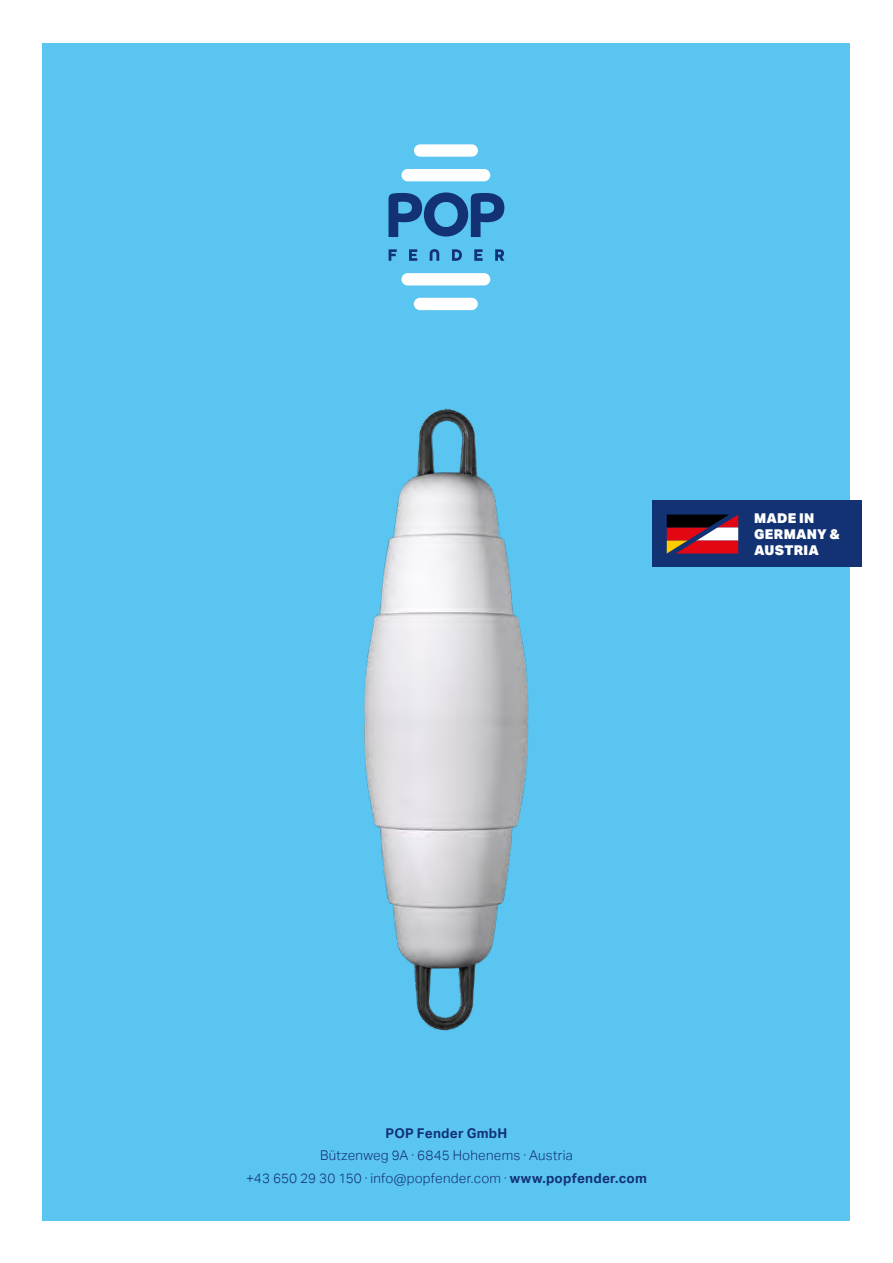
<style>
.page{position:relative;width:893px;height:1263px;background:#fff}
.page>*{position:absolute;margin:0;border:0;box-sizing:border-box;transform-origin:0 0}
.t1{font:300 13.5px/22.5px "Aktiv Grotesk";letter-spacing:.015em;color:#123274;text-align:center}
.t2{font:900 13.5px/16.2px "Aktiv Grotesk";letter-spacing:.02em;color:#fff}
.t3{font:700 13.5px "Aktiv Grotesk";letter-spacing:.02em;color:#123274}
.s1{font-weight:700}
</style>
<div class="page">
<div style="left:43px;top:43px;width:807px;height:1177px;background:#5bc5f2"></div>
<svg style="left:389px;top:192px;width:115px;height:45px"></svg>
<div style="left:401px;top:169px;width:89px;height:12px;background:#fff;border-radius:6px"></div>
<div style="left:414px;top:144px;width:64px;height:13px;background:#fff;border-radius:6px"></div>
<div style="left:401px;top:273px;width:89px;height:12px;background:#fff;border-radius:6px"></div>
<div style="left:414px;top:298px;width:64px;height:12px;background:#fff;border-radius:6px"></div>
<svg style="left:389px;top:249px;width:8px;height:12px"></svg>
<svg style="left:409px;top:249px;width:8px;height:12px"></svg>
<svg style="left:430px;top:249px;width:9px;height:12px"></svg>
<svg style="left:452px;top:249px;width:10px;height:12px"></svg>
<svg style="left:474px;top:249px;width:9px;height:12px"></svg>
<svg style="left:495px;top:249px;width:9px;height:12px"></svg>
<img style="left:364px;top:408px;width:427px;height:623px">
<div style="left:652px;top:501px;width:210px;height:66px;background:#123274"></div>
<svg style="left:666px;top:514px;width:72px;height:40px"></svg>
<p class="t2" style="left:754px;top:510px;width:87px">MADE IN<br>GERMANY &amp;<br>AUSTRIA</p>
<p class="t3" style="left:386px;top:1125px;width:123px">POP Fender GmbH</p>
<p class="t1" style="left:246px;top:1144px;width:402px">Bützenweg 9A · 6845 Hohenems · Austria<br>+43 650 29 30 150 · info@popfender.com · <span class="s1">www.popfender.com</span></p>
</div>
